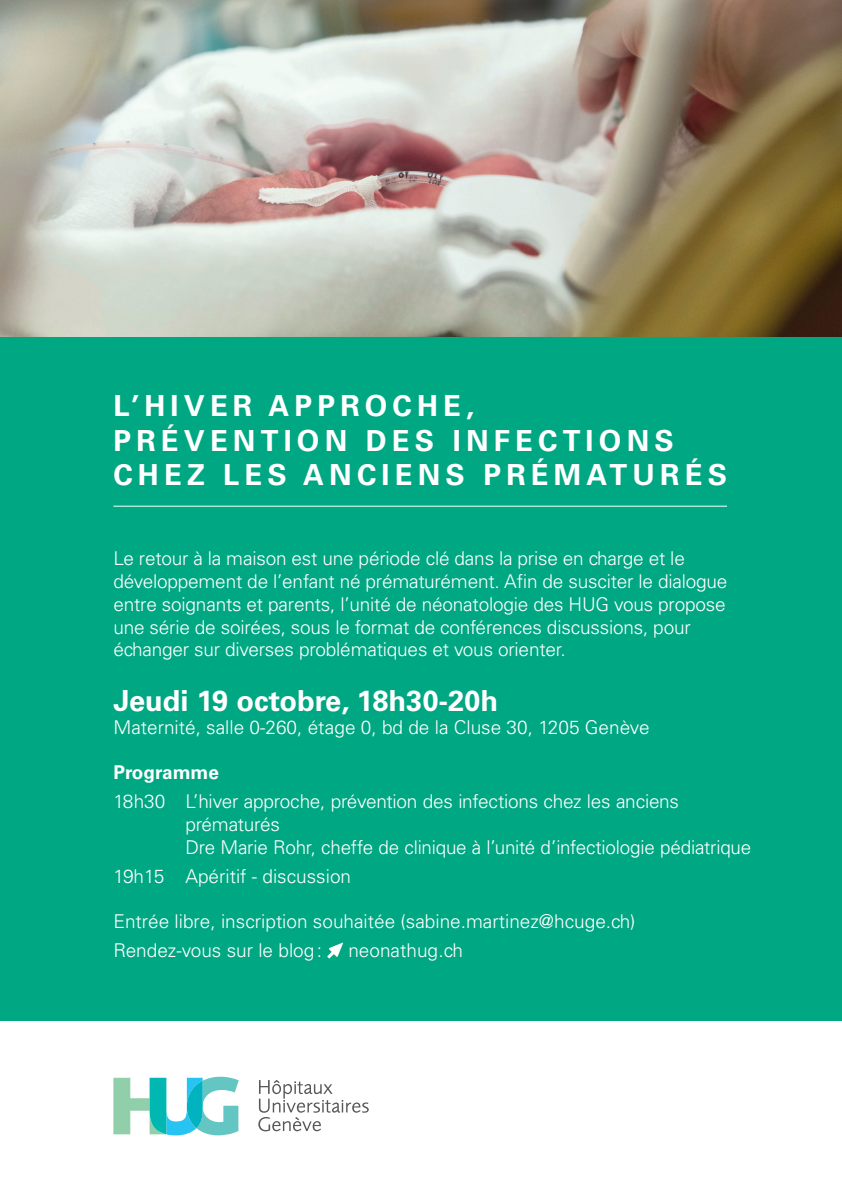
<style>
.page{position:relative;width:842px;height:1191px;background:#fff}
.page>*{position:absolute;margin:0;border:0;box-sizing:border-box;transform-origin:0 0}
.t1{font:700 29px/34.4px "Univers LT Std";letter-spacing:.18em;color:#fff}
.t2{font:700 29px "Univers LT Std";color:#fff}
.t3{font:300 19px/22.8px "Univers LT Std";letter-spacing:-.01em;color:#fff}
.t4{font:700 19px "Univers LT Std";color:#fff}
</style>
<div class="page">
<div style="left:0;top:0;width:842px;height:1020px;background:#00a783"></div>
<svg style="left:113px;top:1076px;width:126px;height:59px"></svg>
<svg style="left:258px;top:1080px;width:111px;height:51px"></svg>
<svg style="left:327px;top:942px;width:16px;height:16px"></svg>
<hr style="left:113px;top:506px;width:614px;height:1px;background:#fff">
<img style="left:0;top:0;width:842px;height:336px">
<h1 class="t1" style="left:113px;top:389px;width:615px">L’HIVER APPROCHE,<br>PRÉVENTION DES INFECTIONS<br>CHEZ LES ANCIENS PRÉMATURÉS</h1>
<p class="t3" style="left:113px;top:547px;width:615px">Le retour à la maison est une période clé dans la prise en charge et le développement de l’enfant né prématurément. Afin de susciter le dialogue entre soignants et parents, l’unité de néonatologie des HUG vous propose une série de soirées, sous le format de conférences discussions, pour échanger sur diverses problématiques et vous orienter.</p>
<h1 class="t2" style="left:113px;top:684px;width:386px">Jeudi 19 octobre, 18h30-20h</h1>
<p class="t3" style="left:113px;top:716px;width:538px">Maternité, salle 0-260, étage 0, bd de la Cluse 30, 1205 Genève</p>
<p class="t4" style="left:113px;top:761px;width:107px">Programme</p>
<p class="t3" style="left:185px;top:790px;width:567px;text-indent:-72px">18h30 L’hiver approche, prévention des infections chez les anciens prématurés<br>Dre Marie Rohr, cheffe de clinique à l’unité d’infectiologie pédiatrique</p>
<p class="t3" style="left:113px;top:864px;width:239px">19h15 Apéritif - discussion</p>
<p class="t3" style="left:113px;top:907px;width:524px;line-height:28.8px">Entrée libre, inscription souhaitée (sabine.martinez@hcuge.ch)<br>Rendez-vous sur le blog:</p>
<p class="t3" style="left:348px;top:939px;width:116px">neonathug.ch</p>
</div>
